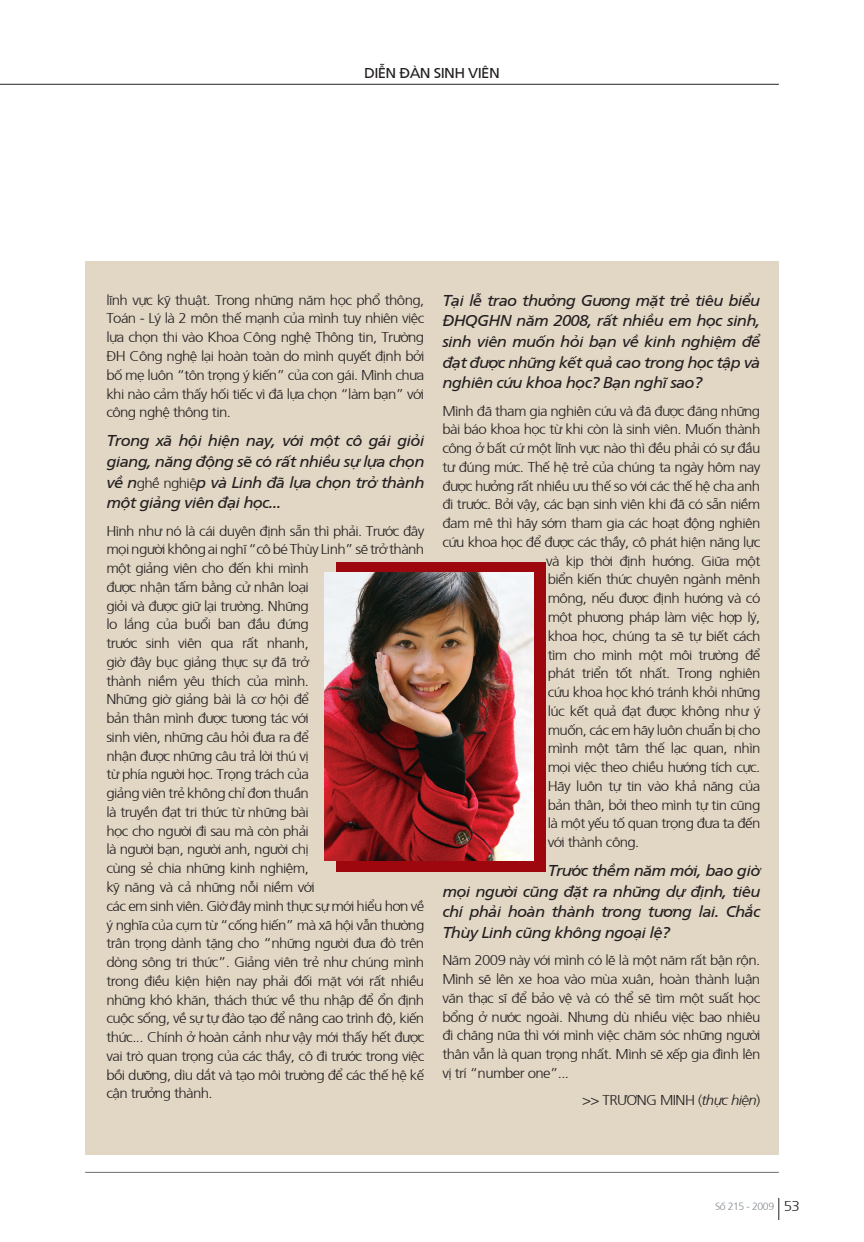
<style>
.page{position:relative;width:864px;height:1242px;background:#fff}
.page>*{position:absolute;margin:0;border:0;box-sizing:border-box;transform-origin:0 0}
.t1{font:italic 15.6px/20.7px "Frutiger";letter-spacing:-.04em;color:#231f20;text-align:justify;scale:1.05 1}
.t2{font:300 14.25px/18.8px "Frutiger";letter-spacing:-.04em;color:#231f20;text-align:justify;scale:1.05 1}
.t3{font:14.25px "Frutiger";letter-spacing:-.04em;color:#231f20;scale:1.05 1}
.t4{font:300 10.5px "Frutiger";letter-spacing:-.04em;color:#838c91}
.s1{font-weight:300;font-style:normal;font-size:14.25px}
.s2{font-style:italic}
.s3{font-size:14.25px;color:#231f20}
</style>
<div class="page">
<div style="left:85px;top:261px;width:693px;height:893px;background:#e2d7c5"></div>
<div style="left:336px;top:562px;width:209px;height:310px;background:#9d070d"></div>
<img style="left:324px;top:572px;width:209px;height:289px">
<hr style="left:0;top:84px;width:778px;height:1px;background:#262324">
<hr style="left:85px;top:1172px;width:693px;height:1px;background:#6c6d70">
<svg style="left:778px;top:1198px;width:1px;height:22px"></svg>
<p class="t3" style="left:364px;top:63px;width:131px">DIỄN ĐÀN SINH VIÊN</p>
<p class="t2" style="left:106px;top:289px;width:304px">lĩnh vực kỹ thuật. Trong những năm học phổ thông, Toán - Lý là 2 môn thế mạnh của mình tuy nhiên việc lựa chọn thi vào Khoa Công nghệ Thông tin, Trường ĐH Công nghệ lại hoàn toàn do mình quyết định bởi bố mẹ luôn “tôn trọng ý kiến” của con gái. Mình chưa khi nào cảm thấy hối tiếc vì đã lựa chọn “làm bạn” với công nghệ thông tin.</p>
<p class="t1" style="left:106px;top:429px;width:304px">Trong xã hội hiện nay, với một cô gái giỏi giang, năng động sẽ có rất nhiều sự lựa chọn về n<span class="s1">ghề nghiệ</span>p và Linh đã lựa chọn trở thành một giảng viên đại học...</p>
<p class="t2" style="left:106px;top:520px;width:304px;text-align:left">Hình như nó là cái duyên định sẵn thì phải. Trước đây mọi người không ai nghĩ “cô bé Thùy Linh” sẽ trở thành một giảng viên cho đến khi mình<br>được nhận tấm bằng cử nhân loại<br>giỏi và được giữ lại trường. Những<br>lo lắng của buổi ban đầu đứng<br>trước sinh viên qua rất nhanh,<br>giờ đây bục giảng thực sự đã trở<br>thành niềm yêu thích của mình.<br>Những giờ giảng bài là cơ hội để<br>bản thân mình được tương tác với<br>sinh viên, những câu hỏi đưa ra để<br>nhận được những câu trả lời thú vị<br>từ phía người học. Trọng trách của<br>giảng viên trẻ không chỉ đơn thuần<br>là truyền đạt tri thức từ những bài<br>học cho người đi sau mà còn phải<br>là người bạn, người anh, người chị<br>cùng sẻ chia những kinh nghiệm,<br>kỹ năng và cả những nỗi niềm với<br>các em sinh viên. Giờ đây mình thực sự mới hiểu hơn về ý nghĩa của cụm từ “cống hiến” mà xã hội vẫn thường trân trọng dành tặng cho “những người đưa đò trên dòng sông tri thức”. Giảng viên trẻ như chúng mình trong điều kiện hiện nay phải đối mặt với rất nhiều những khó khăn, thách thức về thu nhập để ổn định cuộc sống, về sự tự đào tạo để nâng cao trình độ, kiến thức... Chính ở hoàn cảnh như vậy mới thấy hết được vai trò quan trọng của các thầy, cô đi trước trong việc bồi dưỡng, dìu dắt và tạo môi trường để các thế hệ kế cận trưởng thành.</p>
<p class="t1" style="left:442px;top:289px;width:304px">Tại lễ trao thưởng Gương mặt trẻ tiêu biểu ĐHQGHN năm 2008, rất nhiều em học sinh, sinh viên muốn hỏi bạn về kinh nghiệm để đạt được những kết quả cao trong học tập và nghiên cứu khoa học? Bạn nghĩ sao?</p>
<p class="t2" style="left:442px;top:400px;width:304px">Mình đã tham gia nghiên cứu và đã được đăng những</p>
<p class="t2" style="left:442px;top:419px;width:304px">bài báo khoa học từ khi còn là sinh viên. Muốn thành</p>
<p class="t2" style="left:442px;top:438px;width:304px">công ở bất cứ một lĩnh vực nào thì đều phải có sự đầu</p>
<p class="t2" style="left:442px;top:456px;width:304px">tư đúng mức. Thế hệ trẻ của chúng ta ngày hôm nay</p>
<p class="t2" style="left:442px;top:475px;width:304px">được hưởng rất nhiều ưu thế so với các thế hệ cha anh</p>
<p class="t2" style="left:442px;top:494px;width:304px">đi trước. Bởi vậy, các bạn sinh viên khi đã có sẵn niềm</p>
<p class="t2" style="left:442px;top:513px;width:304px">đam mê thì hãy sớm tham gia các hoạt động nghiên</p>
<p class="t2" style="left:442px;top:532px;width:304px">cứu khoa học để được các thầy, cô phát hiện năng lực</p>
<p class="t2" style="left:546px;top:550px;width:205px">và kịp thời định hướng. Giữa một</p>
<p class="t2" style="left:547px;top:569px;width:204px">biển kiến thức chuyên ngành mênh</p>
<p class="t2" style="left:547px;top:588px;width:204px">mông, nếu được định hướng và có</p>
<p class="t2" style="left:547px;top:607px;width:204px">một phương pháp làm việc hợp lý,</p>
<p class="t2" style="left:547px;top:625px;width:204px">khoa học, chúng ta sẽ tự biết cách</p>
<p class="t2" style="left:547px;top:644px;width:204px">tìm cho mình một môi trường để</p>
<p class="t2" style="left:547px;top:663px;width:204px">phát triển tốt nhất. Trong nghiên</p>
<p class="t2" style="left:547px;top:682px;width:204px">cứu khoa học khó tránh khỏi những</p>
<p class="t2" style="left:547px;top:700px;width:204px">lúc kết quả đạt được không như ý</p>
<p class="t2" style="left:547px;top:719px;width:204px">muốn, các em hãy luôn chuẩn bị cho</p>
<p class="t2" style="left:547px;top:738px;width:204px">mình một tâm thế lạc quan, nhìn</p>
<p class="t2" style="left:547px;top:757px;width:204px">mọi việc theo chiều hướng tích cực.</p>
<p class="t2" style="left:547px;top:775px;width:204px">Hãy luôn tự tin vào khả năng của</p>
<p class="t2" style="left:547px;top:794px;width:204px">bản thân, bởi theo mình tự tin cũng</p>
<p class="t2" style="left:547px;top:813px;width:204px">là một yếu tố quan trọng đưa ta đến</p>
<p class="t2" style="left:547px;top:832px;width:89px">với thành công.</p>
<p class="t1" style="left:442px;top:859px;width:304px;text-indent:105px">Trước thềm năm mới, bao giờ mọi người cũng đặt ra những dự định, tiêu chí phải hoàn thành trong tương lai. Chắc Thùy Linh cũng không ngoại lệ?</p>
<p class="t2" style="left:442px;top:950px;width:304px">Năm 2009 này với mình có lẽ là một năm rất bận rộn.<br>Mình sẽ lên xe hoa vào mùa xuân, hoàn thành luận văn thạc sĩ để bảo vệ và có thể sẽ tìm một suất học bổng ở nước ngoài. Nhưng dù nhiều việc bao nhiêu đi chăng nữa thì với mình việc chăm sóc những người thân vẫn là quan trọng nhất. Mình sẽ xếp gia đình lên vị trí “number one”...</p>
<p class="t2" style="left:582px;top:1090px;width:171px">&gt;&gt; Trương Minh (<span class="s2">thực hiện</span>)</p>
<p class="t4" style="left:714px;top:1198px;width:86px">Số 215 - 2009 <span class="s3">53</span></p>
</div>
